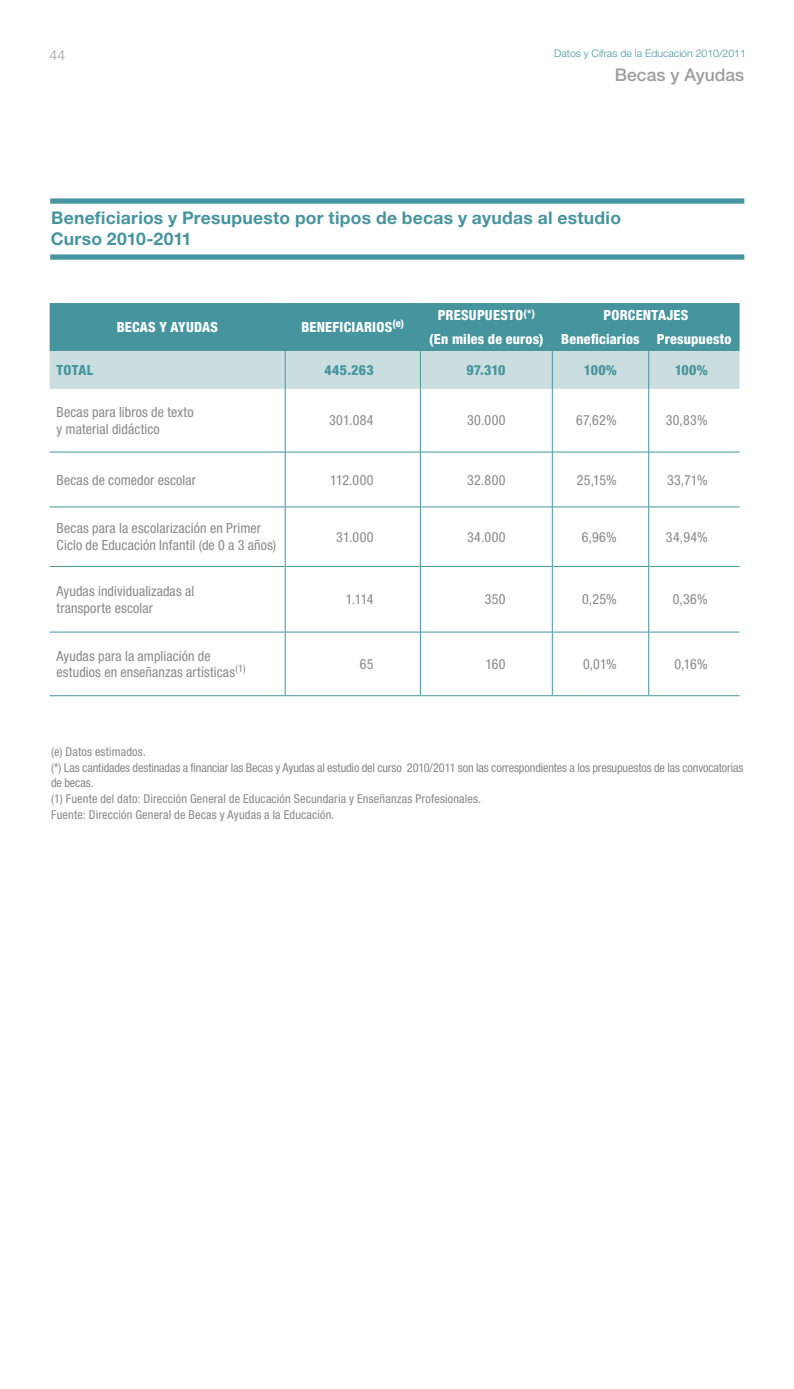
<style>
.page{position:relative;width:794px;height:1389px;background:#fff}
.page>*{position:absolute;margin:0;border:0;box-sizing:border-box;transform-origin:0 0}
.t1{font:700 17.5px/21px "Helvetica Neue LT Std";letter-spacing:.015em;color:#46949d}
.t2{font:500 17.5px "Helvetica Neue LT Std";color:#9c9e9f}
.t3{font:condensed 14px/16.8px "Helvetica Neue LT Std";letter-spacing:.01em;color:#87888a}
.t4{font:800 condensed 14px "Helvetica Neue LT Std";letter-spacing:.015em;color:#fff}
.t5{font:800 condensed 14px "Helvetica Neue LT Std";letter-spacing:.02em;color:#46949d}
.t6{font:300 14px "Helvetica Neue LT Std";color:#9c9e9f}
.t7{font:condensed 12.25px/15.8px "Helvetica Neue LT Std";letter-spacing:.005em;color:#87888a}
.t8{font:300 10.5px "Helvetica Neue LT Std";color:#46949d}
</style>
<div class="page">
<div style="left:50px;top:198px;width:694px;height:6px;background:#46949d"></div>
<div style="left:50px;top:254px;width:694px;height:6px;background:#46949d"></div>
<svg style="left:50px;top:303px;width:689px;height:86px;background:#80b4ba"></svg>
<hr style="left:285px;top:389px;width:1px;height:63px;background:#46949d">
<hr style="left:420px;top:389px;width:1px;height:63px;background:#46949d">
<hr style="left:552px;top:389px;width:1px;height:63px;background:#46949d">
<hr style="left:648px;top:389px;width:1px;height:63px;background:#46949d">
<hr style="left:285px;top:452px;width:1px;height:55px;background:#46949d">
<hr style="left:420px;top:452px;width:1px;height:55px;background:#46949d">
<hr style="left:552px;top:452px;width:1px;height:55px;background:#46949d">
<hr style="left:648px;top:452px;width:1px;height:55px;background:#46949d">
<hr style="left:285px;top:507px;width:1px;height:59px;background:#46949d">
<hr style="left:420px;top:507px;width:1px;height:59px;background:#46949d">
<hr style="left:552px;top:507px;width:1px;height:59px;background:#46949d">
<hr style="left:648px;top:507px;width:1px;height:59px;background:#46949d">
<hr style="left:285px;top:566px;width:1px;height:66px;background:#46949d">
<hr style="left:420px;top:566px;width:1px;height:66px;background:#46949d">
<hr style="left:552px;top:566px;width:1px;height:66px;background:#46949d">
<hr style="left:648px;top:566px;width:1px;height:66px;background:#46949d">
<hr style="left:285px;top:632px;width:1px;height:63px;background:#46949d">
<hr style="left:420px;top:632px;width:1px;height:63px;background:#46949d">
<hr style="left:552px;top:632px;width:1px;height:63px;background:#46949d">
<hr style="left:648px;top:632px;width:1px;height:63px;background:#46949d">
<hr style="left:421px;top:327px;width:131px;height:1px;background:#46949d">
<hr style="left:553px;top:327px;width:95px;height:1px;background:#46949d">
<hr style="left:649px;top:327px;width:90px;height:1px;background:#46949d">
<hr style="left:50px;top:452px;width:235px;height:1px;background:#46949d">
<hr style="left:286px;top:452px;width:134px;height:1px;background:#46949d">
<hr style="left:421px;top:452px;width:131px;height:1px;background:#46949d">
<hr style="left:553px;top:452px;width:95px;height:1px;background:#46949d">
<hr style="left:649px;top:452px;width:90px;height:1px;background:#46949d">
<hr style="left:50px;top:506px;width:235px;height:1px;background:#46949d">
<hr style="left:286px;top:506px;width:134px;height:1px;background:#46949d">
<hr style="left:421px;top:506px;width:131px;height:1px;background:#46949d">
<hr style="left:553px;top:506px;width:95px;height:1px;background:#46949d">
<hr style="left:649px;top:506px;width:90px;height:1px;background:#46949d">
<hr style="left:50px;top:566px;width:235px;height:1px;background:#46949d">
<hr style="left:286px;top:566px;width:134px;height:1px;background:#46949d">
<hr style="left:421px;top:566px;width:131px;height:1px;background:#46949d">
<hr style="left:553px;top:566px;width:95px;height:1px;background:#46949d">
<hr style="left:649px;top:566px;width:90px;height:1px;background:#46949d">
<hr style="left:50px;top:632px;width:235px;height:1px;background:#46949d">
<hr style="left:286px;top:632px;width:134px;height:1px;background:#46949d">
<hr style="left:421px;top:632px;width:131px;height:1px;background:#46949d">
<hr style="left:553px;top:632px;width:95px;height:1px;background:#46949d">
<hr style="left:649px;top:632px;width:90px;height:1px;background:#46949d">
<hr style="left:285px;top:351px;width:1px;height:38px;background:#46949d">
<hr style="left:420px;top:351px;width:1px;height:38px;background:#46949d">
<hr style="left:552px;top:351px;width:1px;height:38px;background:#46949d">
<hr style="left:648px;top:351px;width:1px;height:38px;background:#46949d">
<hr style="left:50px;top:695px;width:235px;height:1px;background:#46949d">
<hr style="left:285px;top:695px;width:135px;height:1px;background:#46949d">
<hr style="left:420px;top:695px;width:132px;height:1px;background:#46949d">
<hr style="left:552px;top:695px;width:96px;height:1px;background:#46949d">
<hr style="left:648px;top:695px;width:91px;height:1px;background:#46949d">
<p class="t6" style="left:50px;top:46px;width:17px">44</p>
<p class="t8" style="left:554px;top:47px;width:193px">Datos y Cifras de la Educación 2010/2011</p>
<p class="t2" style="left:615px;top:64px;width:131px">Becas y Ayudas</p>
<p class="t1" style="left:51px;top:206px;width:572px">Beneficiarios y Presupuesto por tipos de becas y ayudas al estudio<br>Curso 2010-2011</p>
<p class="t4" style="left:117px;top:318px;width:103px">BECAS Y AYUDAS</p>
<p class="t4" style="left:301px;top:318px;width:104px">BENEFICIARIOS<sup>(e)</sup></p>
<p class="t4" style="left:438px;top:306px;width:99px">PRESUPUESTO<sup>(*)</sup></p>
<p class="t4" style="left:603px;top:306px;width:87px">PORCENTAJES</p>
<p class="t4" style="left:429px;top:330px;width:116px">(En miles de euros)</p>
<p class="t4" style="left:561px;top:330px;width:172px">Beneficiarios Presupuesto</p>
<p class="t5" style="left:57px;top:361px;width:38px">TOTAL</p>
<p class="t5" style="left:324px;top:361px;width:51px">445.263</p>
<p class="t5" style="left:466px;top:361px;width:41px">97.310</p>
<p class="t5" style="left:584px;top:361px;width:35px">100%</p>
<p class="t5" style="left:674px;top:361px;width:35px">100%</p>
<p class="t3" style="left:57px;top:404px;width:138px">Becas para libros de texto y material didáctico</p>
<p class="t3" style="left:329px;top:412px;width:46px">301.084</p>
<p class="t3" style="left:467px;top:412px;width:40px">30.000</p>
<p class="t3" style="left:576px;top:412px;width:42px">67,62%</p>
<p class="t3" style="left:665px;top:412px;width:44px">30,83%</p>
<p class="t3" style="left:57px;top:471px;width:141px">Becas de comedor escolar</p>
<p class="t3" style="left:330px;top:471px;width:45px">112.000</p>
<p class="t3" style="left:467px;top:471px;width:40px">32.800</p>
<p class="t3" style="left:577px;top:471px;width:42px">25,15%</p>
<p class="t3" style="left:667px;top:471px;width:42px">33,71%</p>
<p class="t3" style="left:57px;top:520px;width:221px">Becas para la escolarización en Primer<br>Ciclo de Educación Infantil (de 0 a 3 años)</p>
<p class="t3" style="left:336px;top:528px;width:39px">31.000</p>
<p class="t3" style="left:467px;top:528px;width:40px">34.000</p>
<p class="t3" style="left:582px;top:528px;width:37px">6,96%</p>
<p class="t3" style="left:666px;top:528px;width:43px">34,94%</p>
<p class="t3" style="left:57px;top:582px;width:139px">Ayudas individualizadas al transporte escolar</p>
<p class="t3" style="left:346px;top:591px;width:29px">1.114</p>
<p class="t3" style="left:485px;top:591px;width:22px">350</p>
<p class="t3" style="left:582px;top:591px;width:36px">0,25%</p>
<p class="t3" style="left:672px;top:591px;width:36px">0,36%</p>
<p class="t3" style="left:57px;top:647px;width:190px">Ayudas para la ampliación de estudios en enseñanzas artísticas<sup>(1)</sup></p>
<p class="t3" style="left:360px;top:655px;width:15px">65</p>
<p class="t3" style="left:485px;top:655px;width:22px">160</p>
<p class="t3" style="left:583px;top:655px;width:35px">0,01%</p>
<p class="t3" style="left:674px;top:655px;width:35px">0,16%</p>
<p class="t7" style="left:51px;top:744px;width:694px">(e) Datos estimados.<br>(*) Las cantidades destinadas a financiar las Becas y Ayudas al estudio del curso 2010/2011 son las correspondientes a los presupuestos de las convocatorias de becas.<br>(1) Fuente del dato: Dirección General de Educación Secundaria y Enseñanzas Profesionales.<br>Fuente: Dirección General de Becas y Ayudas a la Educación.</p>
</div>
